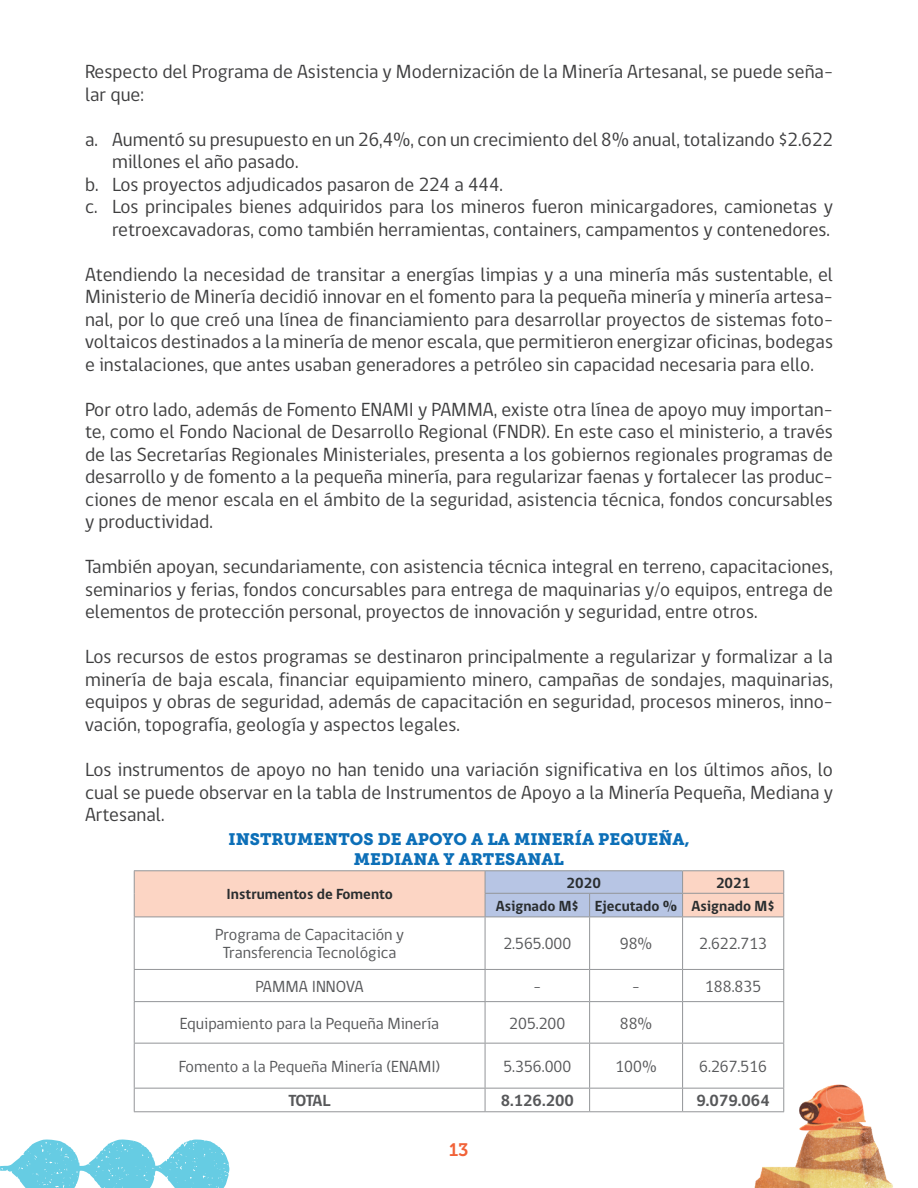
<style>
.page{position:relative;width:918px;height:1188px;background:#fff}
.page>*{position:absolute;margin:0;border:0;box-sizing:border-box;transform-origin:0 0}
.t1{font:19.5px/22.5px "gob CL";color:#3e3e3f;text-align:justify}
.t2{font:18px "Museo Slab 700";color:#f16238}
.t3{font:16.5px/18px "gob CL";color:#57585a;text-align:center}
.t4{font:16.5px/19.5px "Museo Slab 900";color:#0c6fb8;text-align:center}
.t5{font:700 16.5px "gob CL";color:#57585a}
.t6{font:700 15px/23.1px "gob CL";color:#292d2f}
</style>
<div class="page">
<svg style="left:0;top:1139px;width:229px;height:49px"></svg>
<img style="left:731px;top:1064px;width:162px;height:124px">
<img style="left:787px;top:1064px;width:89px;height:89px">
<hr style="left:134px;top:870px;width:351px;height:1px;background:#939598">
<hr style="left:485px;top:870px;width:105px;height:1px;background:#939598">
<hr style="left:590px;top:870px;width:93px;height:1px;background:#939598">
<hr style="left:683px;top:870px;width:101px;height:1px;background:#939598">
<svg style="left:134px;top:871px;width:650px;height:46px;background:#e4cecb"></svg>
<hr style="left:134px;top:917px;width:351px;height:1px;background:#939598">
<hr style="left:134px;top:917px;width:1px;height:52px;background:#939598">
<hr style="left:485px;top:917px;width:105px;height:1px;background:#939598">
<hr style="left:485px;top:917px;width:1px;height:52px;background:#939598">
<hr style="left:590px;top:917px;width:93px;height:1px;background:#939598">
<hr style="left:589px;top:917px;width:1px;height:52px;background:#939598">
<hr style="left:683px;top:917px;width:101px;height:1px;background:#939598">
<hr style="left:682px;top:917px;width:1px;height:52px;background:#939598">
<hr style="left:783px;top:917px;width:1px;height:52px;background:#939598">
<hr style="left:134px;top:969px;width:351px;height:1px;background:#939598">
<hr style="left:134px;top:970px;width:1px;height:31px;background:#939598">
<hr style="left:485px;top:969px;width:105px;height:1px;background:#939598">
<hr style="left:485px;top:970px;width:1px;height:31px;background:#939598">
<hr style="left:590px;top:969px;width:93px;height:1px;background:#939598">
<hr style="left:589px;top:970px;width:1px;height:31px;background:#939598">
<hr style="left:683px;top:969px;width:101px;height:1px;background:#939598">
<hr style="left:682px;top:970px;width:1px;height:31px;background:#939598">
<hr style="left:783px;top:970px;width:1px;height:31px;background:#939598">
<hr style="left:134px;top:1001px;width:351px;height:1px;background:#939598">
<hr style="left:134px;top:1002px;width:1px;height:41px;background:#939598">
<hr style="left:485px;top:1001px;width:105px;height:1px;background:#939598">
<hr style="left:485px;top:1002px;width:1px;height:41px;background:#939598">
<hr style="left:590px;top:1001px;width:93px;height:1px;background:#939598">
<hr style="left:589px;top:1002px;width:1px;height:41px;background:#939598">
<hr style="left:683px;top:1001px;width:101px;height:1px;background:#939598">
<hr style="left:682px;top:1002px;width:1px;height:41px;background:#939598">
<hr style="left:783px;top:1002px;width:1px;height:41px;background:#939598">
<hr style="left:134px;top:1043px;width:351px;height:1px;background:#939598">
<hr style="left:134px;top:1044px;width:1px;height:44px;background:#939598">
<hr style="left:485px;top:1043px;width:105px;height:1px;background:#939598">
<hr style="left:485px;top:1044px;width:1px;height:44px;background:#939598">
<hr style="left:590px;top:1043px;width:93px;height:1px;background:#939598">
<hr style="left:589px;top:1044px;width:1px;height:44px;background:#939598">
<hr style="left:683px;top:1043px;width:101px;height:1px;background:#939598">
<hr style="left:682px;top:1044px;width:1px;height:44px;background:#939598">
<hr style="left:783px;top:1044px;width:1px;height:44px;background:#939598">
<hr style="left:134px;top:1088px;width:351px;height:1px;background:#939598">
<svg style="left:134px;top:1089px;width:1px;height:22px"></svg>
<hr style="left:485px;top:1088px;width:105px;height:1px;background:#939598">
<svg style="left:485px;top:1089px;width:1px;height:22px"></svg>
<hr style="left:590px;top:1088px;width:93px;height:1px;background:#939598">
<svg style="left:589px;top:1089px;width:1px;height:22px"></svg>
<hr style="left:683px;top:1088px;width:101px;height:1px;background:#939598">
<svg style="left:682px;top:1089px;width:1px;height:22px"></svg>
<svg style="left:783px;top:1089px;width:1px;height:22px"></svg>
<hr style="left:134px;top:1111px;width:351px;height:1px;background:#939598">
<hr style="left:485px;top:1111px;width:105px;height:1px;background:#939598">
<hr style="left:590px;top:1111px;width:93px;height:1px;background:#939598">
<hr style="left:683px;top:1111px;width:101px;height:1px;background:#939598">
<p class="t1" style="left:85px;top:61px;width:750px">Respecto del Programa de Asistencia y Modernización de la Minería Artesanal, se puede seña&shy;lar que:</p>
<p class="t1" style="left:85px;top:129px;width:749px">a. Aumentó su presupuesto en un 26,4%, con un crecimiento del 8% anual, totalizando $2.622</p>
<p class="t1" style="left:112px;top:151px;width:188px">millones el año pasado.</p>
<p class="t1" style="left:85px;top:174px;width:419px">b. Los proyectos adjudicados pasaron de 224 a 444.</p>
<p class="t1" style="left:85px;top:196px;width:749px">c. Los principales bienes adquiridos para los mineros fueron minicargadores, camionetas y</p>
<p class="t1" style="left:112px;top:219px;width:720px">retroexcavadoras, como también herramientas, containers, campamentos y contenedores.</p>
<p class="t1" style="left:85px;top:264px;width:750px">Atendiendo la necesidad de transitar a energías limpias y a una minería más sustentable, el Ministerio de Minería decidió innovar en el fomento para la pequeña minería y minería artesa&shy;nal, por lo que creó una línea de financiamiento para desarrollar proyectos de sistemas foto&shy;voltaicos destinados a la minería de menor escala, que permitieron energizar oficinas, bodegas e instalaciones, que antes usaban generadores a petróleo sin capacidad necesaria para ello.</p>
<p class="t1" style="left:85px;top:399px;width:749px">Por otro lado, además de Fomento ENAMI y PAMMA, existe otra línea de apoyo muy importan&shy;te, como el Fondo Nacional de Desarrollo Regional (FNDR). En este caso el ministerio, a través de las Secretarías Regionales Ministeriales, presenta a los gobiernos regionales programas de desarrollo y de fomento a la pequeña minería, para regularizar faenas y fortalecer las produc&shy;ciones de menor escala en el ámbito de la seguridad, asistencia técnica, fondos concursables y productividad.</p>
<p class="t1" style="left:85px;top:556px;width:749px">También apoyan, secundariamente, con asistencia técnica integral en terreno, capacitaciones, seminarios y ferias, fondos concursables para entrega de maquinarias y/o equipos, entrega de elementos de protección personal, proyectos de innovación y seguridad, entre otros.</p>
<p class="t1" style="left:85px;top:646px;width:749px">Los recursos de estos programas se destinaron principalmente a regularizar y formalizar a la minería de baja escala, financiar equipamiento minero, campañas de sondajes, maquinarias, equipos y obras de seguridad, además de capacitación en seguridad, procesos mineros, inno&shy;vación, topografía, geología y aspectos legales.</p>
<p class="t1" style="left:85px;top:759px;width:749px">Los instrumentos de apoyo no han tenido una variación significativa en los últimos años, lo cual se puede observar en la tabla de Instrumentos de Apoyo a la Minería Pequeña, Mediana y Artesanal.</p>
<p class="t4" style="left:229px;top:830px;width:462px">INSTRUMENTOS DE APOYO A LA MINERÍA PEQUEÑA,<br>MEDIANA Y ARTESANAL</p>
<p class="t6" style="left:226px;top:883px;width:168px">Instrumentos de Fomento</p>
<p class="t6" style="left:496px;top:871px;width:281px;text-indent:220px">2021<br>Asignado M$ Ejecutado % Asignado M$</p>
<p class="t6" style="left:567px;top:871px;width:36px">2020</p>
<p class="t3" style="left:215px;top:926px;width:190px">Programa de Capacitación y<br>Transferencia Tecnológica</p>
<p class="t3" style="left:503px;top:935px;width:69px">2.565.000</p>
<p class="t3" style="left:620px;top:935px;width:34px">98%</p>
<p class="t3" style="left:699px;top:935px;width:69px">2.622.713</p>
<p class="t3" style="left:256px;top:978px;width:110px">PAMMA INNOVA</p>
<p class="t3" style="left:534px;top:978px;width:9px">-</p>
<p class="t3" style="left:632px;top:978px;width:9px">-</p>
<p class="t3" style="left:705px;top:978px;width:58px">188.835</p>
<p class="t3" style="left:180px;top:1014px;width:261px">Equipamiento para la Pequeña Minería</p>
<p class="t3" style="left:509px;top:1014px;width:58px">205.200</p>
<p class="t3" style="left:620px;top:1014px;width:34px">88%</p>
<p class="t3" style="left:179px;top:1058px;width:263px">Fomento a la Pequeña Minería (ENAMI)</p>
<p class="t3" style="left:503px;top:1058px;width:69px">5.356.000</p>
<p class="t3" style="left:615px;top:1058px;width:43px">100%</p>
<p class="t3" style="left:699px;top:1058px;width:69px">6.267.516</p>
<p class="t5" style="left:289px;top:1089px;width:44px">TOTAL</p>
<p class="t5" style="left:501px;top:1089px;width:75px">8.126.200</p>
<p class="t5" style="left:697px;top:1089px;width:75px">9.079.064</p>
<p class="t2" style="left:449px;top:1140px;width:21px">13</p>
</div>
